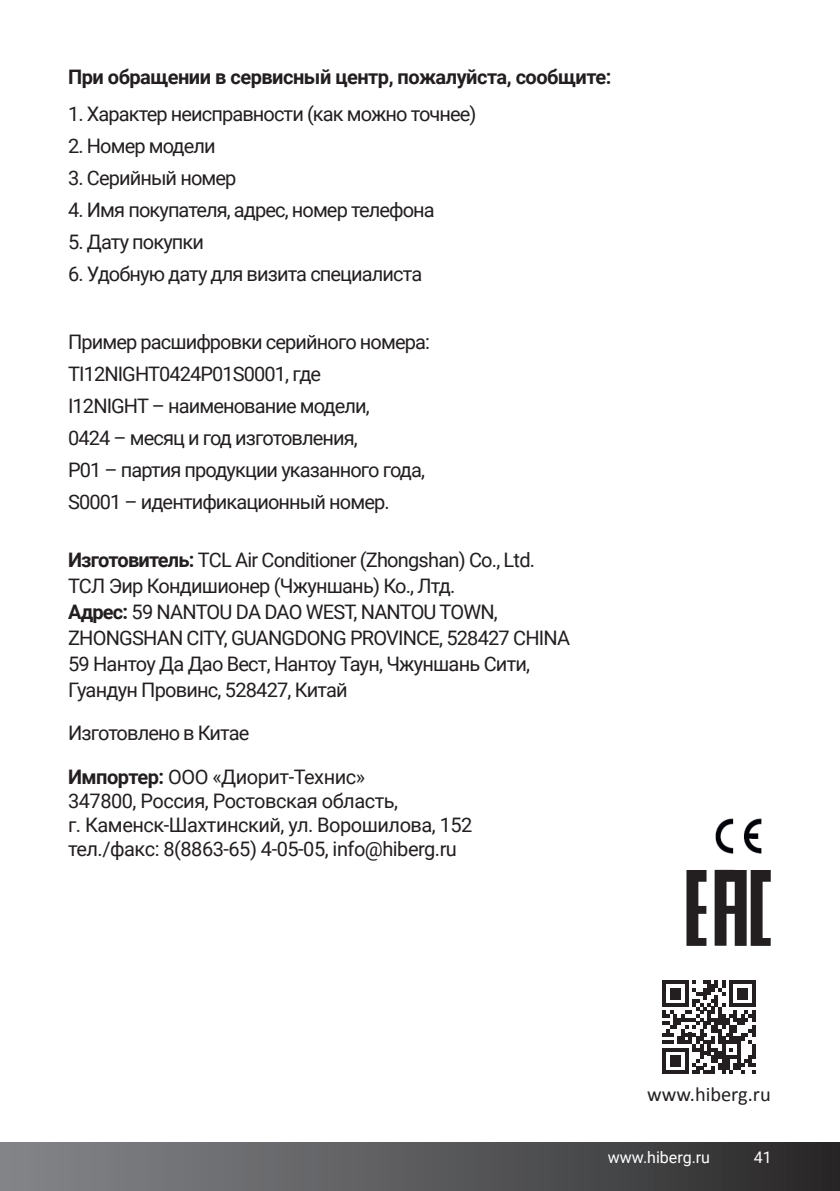
<style>
.page{position:relative;width:840px;height:1191px;background:#fff}
.page>*{position:absolute;margin:0;border:0;box-sizing:border-box;transform-origin:0 0}
.t1{font:20.4px "Calibri";color:#231f20}
.t2{font:20px/32px "Roboto";letter-spacing:-.045em;color:#231f20}
.t3{font:20px/24px "Roboto";letter-spacing:-.025em;color:#231f20}
.t4{font:700 20px "Roboto";letter-spacing:-.025em;color:#231f20}
.t5{font:16px "Roboto";color:#fff}
.s1{font-weight:700}
</style>
<div class="page">
<div style="left:0;top:1142px;width:839px;height:49px;background:linear-gradient(to right,#86888c,#2b2a2b)"></div>
<img style="left:715px;top:818px;width:47px;height:36px">
<svg style="left:686px;top:870px;width:20px;height:76px"></svg>
<svg style="left:714px;top:870px;width:56px;height:76px"></svg>
<svg style="left:662px;top:980px;width:93px;height:94px"></svg>
<p class="t4" style="left:68px;top:63px;width:544px">При обращении в сервисный центр, пожалуйста, сообщите:</p>
<p class="t2" style="left:68px;top:98px;width:410px">1. Характер неисправности (как можно точнее)</p>
<p class="t2" style="left:68px;top:130px;width:149px">2. Номер модели</p>
<p class="t2" style="left:68px;top:162px;width:170px">3. Серийный номер</p>
<p class="t2" style="left:68px;top:194px;width:368px">4. Имя покупателя, адрес, номер телефона</p>
<p class="t2" style="left:68px;top:226px;width:137px">5. Дату покупки</p>
<p class="t2" style="left:68px;top:258px;width:355px">6. Удобную дату для визита специалиста</p>
<p class="t2" style="left:68px;top:325px;width:363px">Пример расшифровки серийного номера:<br>TI12NIGHT0424P01S0001, где<br>I12NIGHT – наименование модели,<br>0424 – месяц и год изготовления,<br>P01 – партия продукции указанного года, S0001 – идентификационный номер.</p>
<p class="t2" style="left:68px;top:546px;width:503px;line-height:26px"><span class="s1">Изготовитель:</span> TCL Air Conditioner (Zhongshan) Co., Ltd.<br>ТСЛ Эир Кондишионер (Чжуншань) Ко., Лтд.<br><span class="s1">Адрес:</span> 59 NANTOU DA DAO WEST, NANTOU TOWN, ZHONGSHAN CITY, GUANGDONG PROVINCE, 528427 CHINA 59 Нантоу Да Дао Вест, Нантоу Таун, Чжуншань Сити, Гуандун Провинс, 528427, Китай</p>
<p class="t2" style="left:68px;top:710px;width:298px;line-height:43.4px">Изготовлено в Китае<br><span class="s1">Импортер:</span> ООО «Диорит-Технис»</p>
<p class="t3" style="left:68px;top:788px;width:405px">347800, Россия, Ростовская область,<br>г. Каменск-Шахтинский, ул. Ворошилова, 152 тел./факс: 8(8863-65) 4-05-05, info@hiberg.ru</p>
<p class="t1" style="left:647px;top:1081px;width:125px">www.hiberg.ru</p>
<p class="t5" style="left:607px;top:1145px;width:104px">www.hiberg.ru</p>
<p class="t5" style="left:753px;top:1145px;width:19px">41</p>
</div>
